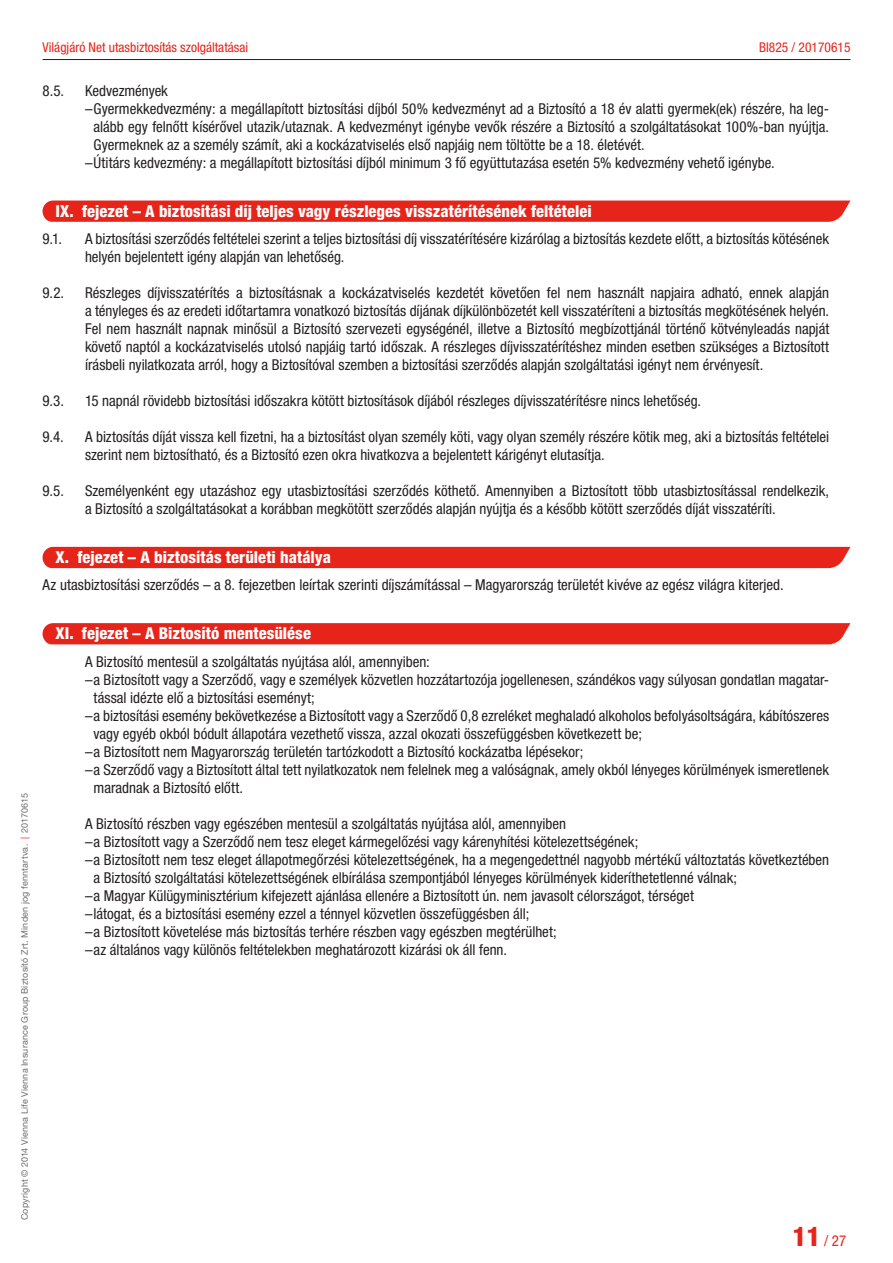
<style>
.page{position:relative;width:893px;height:1263px;background:#fff}
.page>*{position:absolute;margin:0;border:0;box-sizing:border-box;transform-origin:0 0}
.t1{font:800 condensed 16.5px "Helvetica Neue LT Pro";letter-spacing:.005em;color:#fff}
.t2{font:condensed 15px/18px "Helvetica Neue LT Pro";color:#231f20}
.t3{font:condensed 15px "Helvetica Neue LT Pro";color:#e72419}
.t4{font:condensed 13.5px "Helvetica Neue LT Pro";color:#e72419}
.t5{font:9px "Helvetica Neue LT Pro";letter-spacing:.02em;color:#6c6d70}
.s1{color:#e72419}
.s2{font-weight:800;font-size:27px}
</style>
<div class="page">
<div style="left:42px;top:201px;width:808px;height:21px;background:#e72419"></div>
<div style="left:42px;top:547px;width:808px;height:21px;background:#e72419"></div>
<div style="left:42px;top:623px;width:808px;height:21px;background:#e72419"></div>
<hr style="left:43px;top:59px;width:807px;height:1px;background:#231f20">
<p class="t5" style="left:19px;top:1220px;width:429px;rotate:-90deg">Copyright © 2014 Vienna Life Vienna Insurance Group Biztosító Zrt. Minden jog fenntartva. <span class="s1">|</span> 20170615</p>
<p class="t4" style="left:43px;top:40px;width:207px">Világjáró Net utasbiztosítás szolgáltatásai</p>
<p class="t4" style="left:759px;top:40px;width:93px">BI825 / 20170615</p>
<p class="t2" style="left:43px;top:81px;width:23px">8.5.</p>
<p class="t2" style="left:85px;top:81px;width:84px">Kedvezmények</p>
<p class="t2" style="left:85px;top:99px;width:746px">–Gyermekkedvezmény: a megállapított biztosítási díjból 50% kedvezményt ad a Biztosító a 18 év alatti gyermek(ek) részére, ha leg-</p>
<p class="t2" style="left:94px;top:117px;width:737px">alább egy felnőtt kísérővel utazik/utaznak. A kedvezményt igénybe vevők részére a Biztosító a szolgáltatásokat 100%-ban nyújtja.</p>
<p class="t2" style="left:94px;top:135px;width:553px">Gyermeknek az a személy számít, aki a kockázatviselés első napjáig nem töltötte be a 18. életévét.</p>
<p class="t2" style="left:85px;top:153px;width:691px">–Útitárs kedvezmény: a megállapított biztosítási díjból minimum 3 fő együttutazása esetén 5% kedvezmény vehető igénybe.</p>
<p class="t1" style="left:56px;top:201px;width:538px">IX. fejezet – A biztosítási díj teljes vagy részleges visszatérítésének feltételei</p>
<p class="t2" style="left:43px;top:230px;width:21px">9.1.</p>
<p class="t2" style="left:85px;top:230px;width:746px">A biztosítási szerződés feltételei szerint a teljes biztosítási díj visszatérítésére kizárólag a biztosítás kezdete előtt, a biztosítás kötésének helyén bejelentett igény alapján van lehetőség.</p>
<p class="t2" style="left:43px;top:284px;width:23px">9.2.</p>
<p class="t2" style="left:85px;top:284px;width:746px;text-align:justify">Részleges díjvisszatérítés a biztosításnak a kockázatviselés kezdetét követően fel nem használt napjaira adható, ennek alapján a tényleges és az eredeti időtartamra vonatkozó biztosítás díjának díjkülönbözetét kell visszatéríteni a biztosítás megkötésének helyén.<br>Fel nem használt napnak minősül a Biztosító szervezeti egységénél, illetve a Biztosító megbízottjánál történő kötvényleadás napját követő naptól a kockázatviselés utolsó napjáig tartó időszak. A részleges díjvisszatérítéshez minden esetben szükséges a Biztosított írásbeli nyilatkozata arról, hogy a Biztosítóval szemben a biztosítási szerződés alapján szolgáltatási igényt nem érvényesít.</p>
<p class="t2" style="left:43px;top:392px;width:23px">9.3.</p>
<p class="t2" style="left:85px;top:392px;width:618px">15 napnál rövidebb biztosítási időszakra kötött biztosítások díjából részleges díjvisszatérítésre nincs lehetőség.</p>
<p class="t2" style="left:43px;top:428px;width:23px">9.4.</p>
<p class="t2" style="left:85px;top:428px;width:746px">A biztosítás díját vissza kell fizetni, ha a biztosítást olyan személy köti, vagy olyan személy részére kötik meg, aki a biztosítás feltételei szerint nem biztosítható, és a Biztosító ezen okra hivatkozva a bejelentett kárigényt elutasítja.</p>
<p class="t2" style="left:43px;top:482px;width:23px">9.5.</p>
<p class="t2" style="left:85px;top:482px;width:746px">Személyenként egy utazáshoz egy utasbiztosítási szerződés köthető. Amennyiben a Biztosított több utasbiztosítással rendelkezik, a Biztosító a szolgáltatásokat a korábban megkötött szerződés alapján nyújtja és a később kötött szerződés díját visszatéríti.</p>
<p class="t1" style="left:56px;top:547px;width:277px">X. fejezet – A biztosítás területi hatálya</p>
<p class="t2" style="left:43px;top:576px;width:743px">Az utasbiztosítási szerződés – a 8. fejezetben leírtak szerinti díjszámítással – Magyarország területét kivéve az egész világra kiterjed.</p>
<p class="t1" style="left:56px;top:623px;width:257px">XI. fejezet – A Biztosító mentesülése</p>
<p class="t2" style="left:85px;top:652px;width:346px">A Biztosító mentesül a szolgáltatás nyújtása alól, amennyiben:</p>
<p class="t2" style="left:85px;top:670px;width:746px">–a Biztosított vagy a Szerződő, vagy e személyek közvetlen hozzátartozója jogellenesen, szándékos vagy súlyosan gondatlan magatar-</p>
<p class="t2" style="left:94px;top:688px;width:223px">tással idézte elő a biztosítási eseményt;</p>
<p class="t2" style="left:85px;top:706px;width:746px">–a biztosítási esemény bekövetkezése a Biztosított vagy a Szerződő 0,8 ezreléket meghaladó alkoholos befolyásoltságára, kábítószeres</p>
<p class="t2" style="left:94px;top:724px;width:550px">vagy egyéb okból bódult állapotára vezethető vissza, azzal okozati összefüggésben következett be;</p>
<p class="t2" style="left:85px;top:742px;width:500px">–a Biztosított nem Magyarország területén tartózkodott a Biztosító kockázatba lépésekor;</p>
<p class="t2" style="left:85px;top:760px;width:746px">–a Szerződő vagy a Biztosított által tett nyilatkozatok nem felelnek meg a valóságnak, amely okból lényeges körülmények ismeretlenek</p>
<p class="t2" style="left:94px;top:778px;width:151px">maradnak a Biztosító előtt.</p>
<p class="t2" style="left:85px;top:814px;width:482px">A Biztosító részben vagy egészében mentesül a szolgáltatás nyújtása alól, amennyiben</p>
<p class="t2" style="left:85px;top:832px;width:555px">–a Biztosított vagy a Szerződő nem tesz eleget kármegelőzési vagy kárenyhítési kötelezettségének;</p>
<p class="t2" style="left:85px;top:850px;width:746px">–a Biztosított nem tesz eleget állapotmegőrzési kötelezettségének, ha a megengedettnél nagyobb mértékű változtatás következtében</p>
<p class="t2" style="left:94px;top:868px;width:645px">a Biztosító szolgáltatási kötelezettségének elbírálása szempontjából lényeges körülmények kideríthetetlenné válnak;</p>
<p class="t2" style="left:85px;top:886px;width:610px">–a Magyar Külügyminisztérium kifejezett ajánlása ellenére a Biztosított ún. nem javasolt célországot, térséget</p>
<p class="t2" style="left:85px;top:904px;width:446px">–látogat, és a biztosítási esemény ezzel a ténnyel közvetlen összefüggésben áll;</p>
<p class="t2" style="left:85px;top:922px;width:473px">–a Biztosított követelése más biztosítás terhére részben vagy egészben megtérülhet;</p>
<p class="t2" style="left:85px;top:940px;width:423px">–az általános vagy különös feltételekben meghatározott kizárási ok áll fenn.</p>
<p class="t3" style="left:792px;top:1232px;width:55px"><span class="s2">11</span> / 27</p>
</div>
